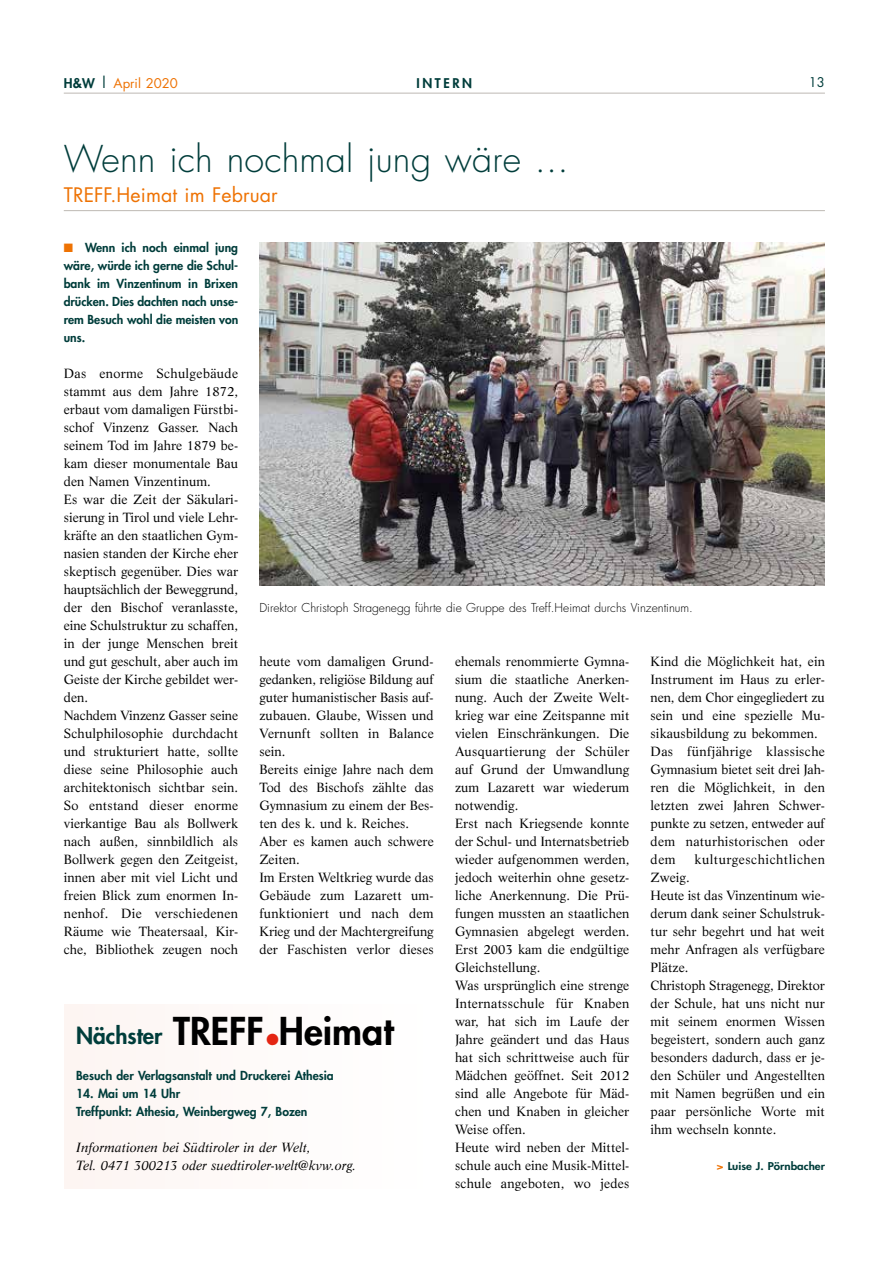
<style>
.page{position:relative;width:893px;height:1263px;background:#fff}
.page>*{position:absolute;margin:0;border:0;box-sizing:border-box;transform-origin:0 0}
.t1{font:800 37.35px "Futura";color:#000}
.t2{font:300 36px "Futura";letter-spacing:.005em;color:#003d3b}
.t3{font:800 22.5px "Futura";color:#003d3b}
.t4{font:19.5px "Futura";letter-spacing:.005em;color:#ee7203}
.t5{font:13.05px/18px "Life";letter-spacing:.005em;color:#000}
.t6{font:italic 13.05px/18px "Life LT Std";color:#000}
.t7{font:13.05px "Life";letter-spacing:.035em;color:#000}
.t8{font:13.05px "Futura";color:#ee7203}
.t9{font:800 13.05px "Futura";letter-spacing:.2em;color:#003d3b}
.t10{font:13.05px "Futura";color:#003d3b}
.t11{font:800 12.15px/18px "Futura";color:#003d3b;text-align:justify}
.t12{font:300 12px "Futura";color:#000}
.t13{font:800 10.5px "Futura";color:#003d3b;scale:1.1 1}
.s1{font-weight:800;color:#003d3b}
.s2{font-size:15px;color:#003d3b}
.s3{color:#ee7203}
</style>
<div class="page">
<hr style="left:64px;top:210px;width:761px;height:1px;background:#bdb9b3">
<img style="left:259px;top:243px;width:566px;height:342px">
<div style="left:64px;top:1005px;width:370px;height:183px;background:#fefaf8"></div>
<hr style="left:64px;top:93px;width:761px;height:1px;background:#bdb9b3">
<p class="t8" style="left:64px;top:74px;width:116px"><span class="s1">H&amp;W</span> <span class="s2">|</span> April 2020</p>
<p class="t9" style="left:416px;top:74px;width:57px">INTERN</p>
<p class="t10" style="left:809px;top:73px;width:18px">13</p>
<h2 class="t2" style="left:64px;top:136px;width:506px">Wenn ich nochmal jung wäre ...</h2>
<h3 class="t4" style="left:64px;top:181px;width:215px">TREFF.Heimat im Februar</h3>
<p class="t11" style="left:64px;top:238px;width:176px"><span class="s3">■</span> Wenn ich noch einmal jung wäre, würde ich gerne die Schul&shy;bank im Vinzentinum in Brixen drücken. Dies dachten nach unse&shy;rem Besuch wohl die meisten von uns.</p>
<p class="t5" style="left:64px;top:364px;width:176px">Das enorme Schulgebäude stammt aus dem Jahre 1872, erbaut vom damaligen Fürstbi&shy;schof Vinzenz Gasser. Nach seinem Tod im Jahre 1879 be&shy;kam dieser monumentale Bau den Namen Vinzentinum.<br>Es war die Zeit der Säkulari&shy;sierung in Tirol und viele Lehr&shy;kräfte an den staatlichen Gym&shy;nasien standen der Kirche eher skeptisch gegenüber. Dies war hauptsächlich der Beweggrund, der den Bischof veranlasste, eine Schulstruktur zu schaffen, in der junge Menschen breit und gut geschult, aber auch im<br>Geiste der Kirche gebildet wer&shy;den.<br>Nachdem Vinzenz Gasser seine<br>Schulphilosophie durchdacht und strukturiert hatte, sollte diese seine Philosophie auch architektonisch sichtbar sein.<br>So entstand dieser enorme vierkantige Bau als Bollwerk nach außen, sinnbildlich als<br>Bollwerk gegen den Zeitgeist, innen aber mit viel Licht und freien Blick zum enormen In&shy;nenhof. Die verschiedenen<br>Räume wie Theatersaal, Kir&shy;che, Bibliothek zeugen noch</p>
<p class="t12" style="left:259px;top:600px;width:435px">Direktor Christoph Stragenegg führte die Gruppe des Treff.Heimat durchs Vinzentinum.</p>
<p class="t5" style="left:259px;top:652px;width:176px">heute vom damaligen Grund&shy;gedanken, religiöse Bildung auf guter humanistischer Basis auf&shy;zubauen. Glaube, Wissen und<br>Vernunft sollten in Balance sein.<br>Bereits einige Jahre nach dem<br>Tod des Bischofs zählte das<br>Gymnasium zu einem der Bes&shy;ten des k. und k. Reiches.<br>Aber es kamen auch schwere<br>Zeiten.<br>Im Ersten Weltkrieg wurde das<br>Gebäude zum Lazarett um&shy;funktioniert und nach dem<br>Krieg und der Machtergreifung der Faschisten verlor dieses</p>
<p class="t5" style="left:455px;top:652px;width:176px">ehemals renommierte Gymna&shy;sium die staatliche Anerken&shy;nung. Auch der Zweite Welt&shy;krieg war eine Zeitspanne mit vielen Einschränkungen. Die<br>Ausquartierung der Schüler auf Grund der Umwandlung zum Lazarett war wiederum notwendig.<br>Erst nach Kriegsende konnte der Schul- und Internatsbetrieb wieder aufgenommen werden, jedoch weiterhin ohne gesetz&shy;liche Anerkennung. Die Prü&shy;fungen mussten an staatlichen<br>Gymnasien abgelegt werden.<br>Erst 2003 kam die endgültige<br>Gleichstellung.<br>Was ursprünglich eine strenge<br>Internatsschule für Knaben war, hat sich im Laufe der<br>Jahre geändert und das Haus hat sich schrittweise auch für<br>Mädchen geöffnet. Seit 2012 sind alle Angebote für Mäd&shy;chen und Knaben in gleicher<br>Weise offen.<br>Heute wird neben der Mittel&shy;schule auch eine Musik-Mittel&shy;schule angeboten, wo jedes</p>
<p class="t5" style="left:651px;top:652px;width:176px">Kind die Möglichkeit hat, ein<br>Instrument im Haus zu erler&shy;nen, dem Chor eingegliedert zu sein und eine spezielle Mu&shy;sikausbildung zu bekommen.<br>Das fünfjährige klassische<br>Gymnasium bietet seit drei Jah&shy;ren die Möglichkeit, in den letzten zwei Jahren Schwer&shy;punkte zu setzen, entweder auf dem naturhistorischen oder dem</p>
<p class="t7" style="left:694px;top:851px;width:132px">kulturgeschichtlichen</p>
<p class="t5" style="left:651px;top:868px;width:176px">Zweig.<br>Heute ist das Vinzentinum wie&shy;derum dank seiner Schulstruk&shy;tur sehr begehrt und hat weit mehr Anfragen als verfügbare<br>Plätze.<br>Christoph Stragenegg, Direktor der Schule, hat uns nicht nur mit seinem enormen Wissen begeistert, sondern auch ganz besonders dadurch, dass er je&shy;den Schüler und Angestellten mit Namen begrüßen und ein paar persönliche Worte mit ihm wechseln konnte.</p>
<p class="t13" style="left:717px;top:1159px;width:100px"><span class="s3">&gt;</span> Luise J. Pörnbacher</p>
<h1 class="t1" style="left:173px;top:1007px;width:222px">TREFF<sub>•</sub>Heimat</h1>
<h3 class="t3" style="left:76px;top:1021px;width:88px">Nächster</h3>
<p class="t11" style="left:76px;top:1066px;width:259px">Besuch der Verlagsanstalt und Druckerei Athesia</p>
<p class="t11" style="left:76px;top:1084px;width:233px">14. Mai um 14 Uhr<br>Treffpunkt: Athesia, Weinbergweg 7, Bozen</p>
<p class="t6" style="left:76px;top:1138px;width:281px">Informationen bei Südtiroler in der Welt,<br>Tel. 0471 300213 oder suedtiroler-welt@kvw.org.</p>
</div>
